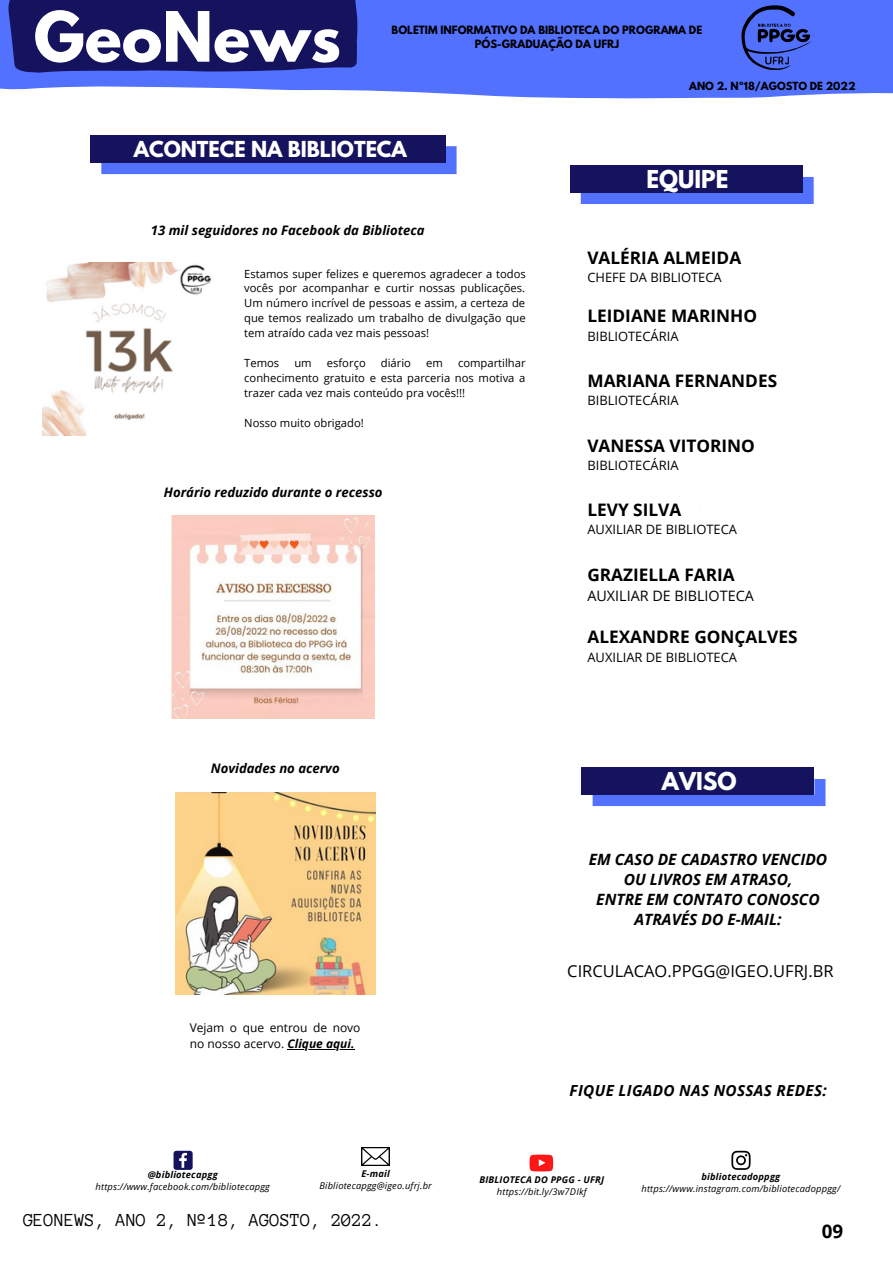
<style>
.page{position:relative;width:893px;height:1264px;background:#fff}
.page>*{position:absolute;margin:0;border:0;box-sizing:border-box;transform-origin:0 0}
.t1{font:700 61.35px "League Spartan";color:#fff}
.t2{font:700 21.9px "League Spartan";color:#fff}
.t3{font:700 19.5px "League Spartan";color:#fff}
.t4{font:18.75px "Anonymous Pro";color:#000}
.t5{font:700 18.75px "Open Sans";color:#000}
.t6{font:700 17.25px "Open Sans";color:#000}
.t7{font:16.5px "Open Sans";color:#000}
.t8{font:italic 700 15.6px/20px "Open Sans";color:#000;text-align:center}
.t9{font:italic 700 15.3px "Open Sans";letter-spacing:.02em;color:#000}
.t10{font:14.4px "Open Sans";color:#000}
.t11{font:italic 700 13.05px "Open Sans";color:#000}
.t12{font:12.9px "Open Sans";color:#000}
.t13{font:12px/16px "Open Sans";color:#000}
.t14{font:11.25px/15px "Open Sans";color:#000;text-align:justify}
.t15{font:700 10.2px/13.5px "League Spartan";color:#000;text-align:center}
.t16{font:700 9.9px "League Spartan";color:#000}
.t17{font:italic 9.3px "Open Sans";letter-spacing:.02em;color:#000}
.t18{font:italic 700 9.3px "Open Sans";letter-spacing:.02em;color:#000}
.s1{font-weight:700;font-style:italic}
.s2{color:#fdfdfd}
</style>
<div class="page">
<svg style="left:0;top:0;width:892px;height:166px"></svg>
<svg style="left:4px;top:0;width:357px;height:92px;background:#2b3187"></svg>
<svg style="left:741px;top:5px;width:70px;height:65px;background:#3f57c5"></svg>
<svg style="left:731px;top:1150px;width:19px;height:19px"></svg>
<svg style="left:173px;top:1150px;width:20px;height:19px"></svg>
<svg style="left:529px;top:1154px;width:24px;height:17px"></svg>
<img style="left:362px;top:1147px;width:28px;height:18px">
<div style="left:580px;top:177px;width:233px;height:27px;background:#5271ff"></div>
<div style="left:569px;top:166px;width:233px;height:27px;background:#15135d"></div>
<div style="left:592px;top:779px;width:233px;height:27px;background:#5271ff"></div>
<div style="left:581px;top:767px;width:233px;height:28px;background:#15135d"></div>
<div style="left:101px;top:146px;width:355px;height:28px;background:#5271ff"></div>
<div style="left:90px;top:135px;width:355px;height:28px;background:#15135d"></div>
<img style="left:171px;top:515px;width:204px;height:203px">
<img style="left:42px;top:262px;width:170px;height:173px">
<img style="left:175px;top:792px;width:200px;height:202px">
<hr style="left:287px;top:1048px;width:67px;height:1px;background:#000">
<h1 class="t1" style="left:34px;top:6px;width:308px">GeoNews</h1>
<p class="t15" style="left:391px;top:25px;width:312px">BOLETIM INFORMATIVO DA BIBLIOTECA DO PROGRAMA DE<br>PÓS-GRADUAÇÃO DA UFRJ</p>
<p class="t16" style="left:689px;top:81px;width:168px">ANO 2. Nº18/AGOSTO DE 2022</p>
<h3 class="t3" style="left:134px;top:139px;width:274px">ACONTECE NA BIBLIOTECA</h3>
<p class="t11" style="left:151px;top:221px;width:275px">13 mil seguidores no Facebook da Biblioteca</p>
<p class="t14" style="left:244px;top:266px;width:283px">Estamos super felizes e queremos agradecer a todos vocês por acompanhar e curtir nossas publicações.<br>Um número incrível de pessoas e assim, a certeza de que temos realizado um trabalho de divulgação que tem atraído cada vez mais pessoas!</p>
<p class="t14" style="left:244px;top:355px;width:37px">Temos</p>
<p class="t14" style="left:294px;top:355px;width:19px">um</p>
<p class="t14" style="left:327px;top:355px;width:40px">esforço</p>
<p class="t14" style="left:381px;top:355px;width:32px">diário</p>
<p class="t14" style="left:426px;top:355px;width:18px">em</p>
<p class="t14" style="left:244px;top:355px;width:283px;text-indent:214px">compartilhar conhecimento gratuito e esta parceria nos motiva a trazer cada vez mais conteúdo pra vocês!!!</p>
<p class="t14" style="left:244px;top:415px;width:121px">Nosso muito obrigado!</p>
<p class="t11" style="left:164px;top:483px;width:220px">Horário reduzido durante o recesso</p>
<p class="t11" style="left:211px;top:759px;width:130px">Novidades no acervo</p>
<p class="t13" style="left:190px;top:1019px;width:172px">Vejam o que entrou de novo no nosso acervo. <span class="s1">Clique aqui.</span></p>
<h2 class="t2" style="left:646px;top:168px;width:83px">EQUIPE</h2>
<h3 class="t6" style="left:587px;top:246px;width:155px">VALÉRIA ALMEIDA</h3>
<p class="t12" style="left:587px;top:269px;width:136px">CHEFE DA BIBLIOTECA</p>
<h3 class="t6" style="left:587px;top:304px;width:171px">LEIDIANE MARINHO</h3>
<p class="t12" style="left:587px;top:327px;width:93px">BIBLIOTECÁRIA</p>
<h3 class="t6" style="left:587px;top:368px;width:191px">MARIANA FERNANDES</h3>
<p class="t12" style="left:587px;top:391px;width:93px">BIBLIOTECÁRIA</p>
<h3 class="t6" style="left:587px;top:433px;width:169px">VANESSA VITORINO</h3>
<p class="t12" style="left:587px;top:456px;width:93px">BIBLIOTECÁRIA</p>
<h3 class="t6" style="left:587px;top:497px;width:115px">LEVY SILVA <span class="s2">=]</span></h3>
<p class="t12" style="left:587px;top:520px;width:151px">AUXILIAR DE BIBLIOTECA</p>
<h3 class="t6" style="left:587px;top:562px;width:149px">GRAZIELLA FARIA</h3>
<p class="t10" style="left:587px;top:586px;width:168px">AUXILIAR DE BIBLIOTECA</p>
<h3 class="t6" style="left:587px;top:624px;width:211px">ALEXANDRE GONÇALVES</h3>
<p class="t12" style="left:587px;top:647px;width:151px">AUXILIAR DE BIBLIOTECA</p>
<h2 class="t2" style="left:661px;top:770px;width:76px">AVISO</h2>
<h3 class="t8" style="left:588px;top:849px;width:240px">EM CASO DE CADASTRO VENCIDO<br>OU LIVROS EM ATRASO,<br>ENTRE EM CONTATO CONOSCO<br>ATRAVÉS DO E-MAIL:</h3>
<h3 class="t7" style="left:567px;top:958px;width:268px">CIRCULACAO.PPGG@IGEO.UFRJ.BR</h3>
<h3 class="t9" style="left:569px;top:1079px;width:259px">FIQUE LIGADO NAS NOSSAS REDES:</h3>
<p class="t18" style="left:148px;top:1168px;width:71px">@bibliotecapgg</p>
<p class="t17" style="left:96px;top:1180px;width:176px">https://www.facebook.com/bibliotecapgg</p>
<p class="t18" style="left:361px;top:1167px;width:30px">E-mail</p>
<p class="t17" style="left:319px;top:1179px;width:114px">Bibliotecapgg@igeo.ufrj.br</p>
<h3 class="t4" style="left:23px;top:1210px;width:361px">GEONEWS, ANO 2, Nº18, AGOSTO, 2022.</h3>
<p class="t18" style="left:479px;top:1172px;width:126px">BIBLIOTECA DO PPGG - UFRJ</p>
<p class="t17" style="left:497px;top:1184px;width:91px">https://bit.ly/3w7DIkf</p>
<p class="t18" style="left:701px;top:1170px;width:80px">bibliotecadoppgg</p>
<p class="t17" style="left:641px;top:1182px;width:200px">https://www.instagram.com/bibliotecadoppgg/</p>
<h3 class="t5" style="left:821px;top:1218px;width:23px">09</h3>
</div>
